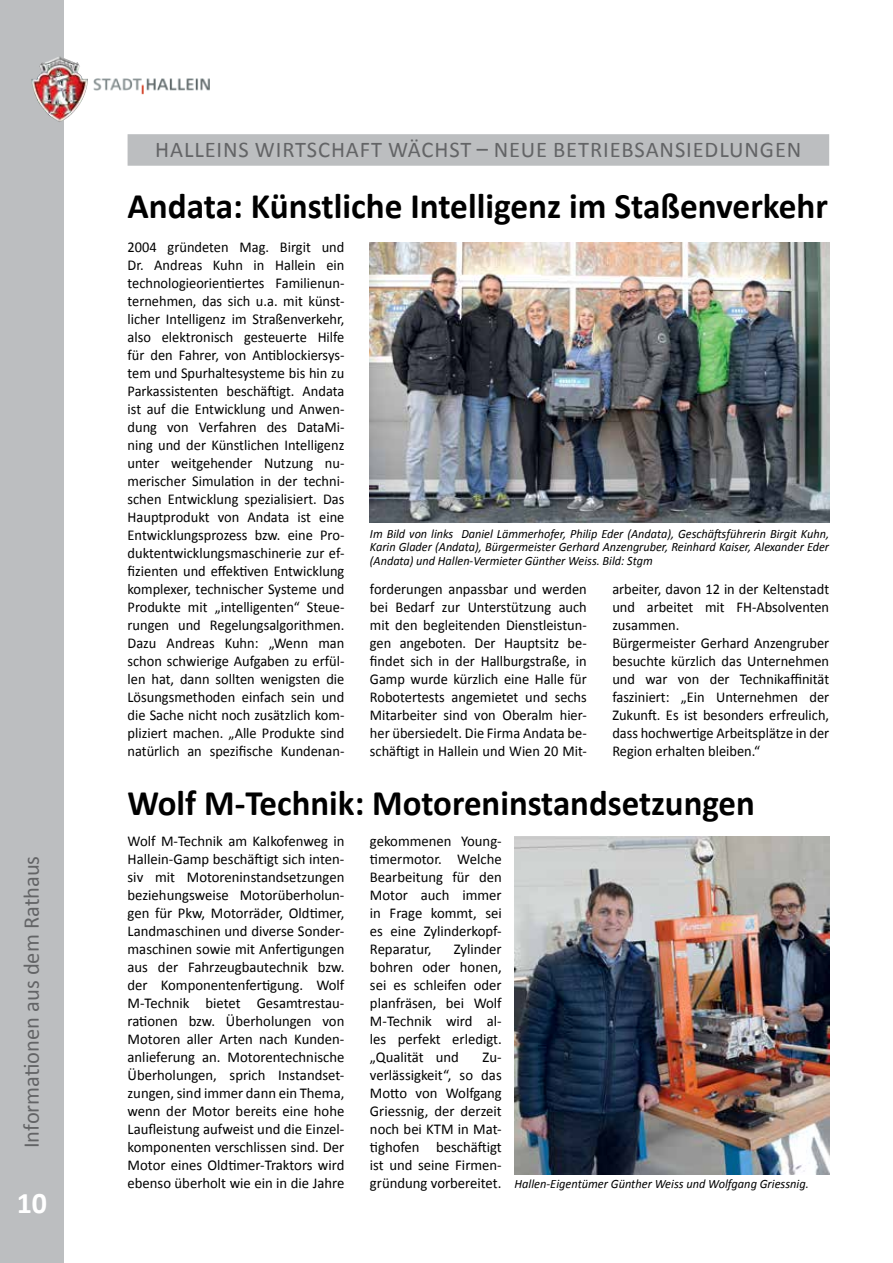
<style>
.page{position:relative;width:893px;height:1263px;background:#fff}
.page>*{position:absolute;margin:0;border:0;box-sizing:border-box;transform-origin:0 0}
.t1{font:700 36px "Calibri";color:#000}
.t2{font:700 30px "Calibri";color:#fff}
.t3{font:22.5px "Calibri";letter-spacing:.04em;color:#636466}
.t4{font:22.5px "Calibri";color:#636466}
.t5{font:15px/18px "Calibri";color:#000;text-align:justify;scale:.96 1}
.t6{font:15px/18px "Calibri";color:#000;text-align:justify}
.t7{font:italic 12.75px/13.5px "Calibri";color:#000;text-align:justify;scale:.96 1}
.t8{font:italic 12.75px "Calibri";color:#000}
</style>
<div class="page">
<div style="left:0;top:0;width:64px;height:1263px;background:#bcbec0"></div>
<img style="left:93px;top:78px;width:117px;height:17px">
<img style="left:31px;top:57px;width:57px;height:65px">
<img style="left:370px;top:242px;width:459px;height:280px">
<div style="left:128px;top:134px;width:701px;height:32px;background:#bcbec0"></div>
<img style="left:514px;top:837px;width:315px;height:337px">
<h3 class="t4" style="left:17px;top:1148px;width:294px;rotate:-90deg">Informationen aus dem Rathaus</h3>
<h2 class="t2" style="left:17px;top:1184px;width:32px">10</h2>
<h3 class="t3" style="left:155px;top:136px;width:648px">HALLEINS WIRTSCHAFT WÄCHST – NEUE BETRIEBSANSIEDLUNGEN</h3>
<h1 class="t1" style="left:128px;top:183px;width:702px">Andata: Künstliche Intelligenz im Staßenverkehr</h1>
<p class="t5" style="left:128px;top:238px;width:227px">2004 gründeten Mag. Birgit und Dr. Andreas Kuhn in Hallein ein technologieorientiertes Familienun&shy;ternehmen, das sich u.a. mit künst&shy;licher Intelligenz im Straßenverkehr, also elektronisch gesteuerte Hilfe für den Fahrer, von Antiblockiersys&shy;tem und Spurhaltesysteme bis hin zu Parkassistenten beschäftigt. Andata ist auf die Entwicklung und Anwen&shy;dung von Verfahren des DataMi&shy;ning und der Künstlichen Intelligenz unter weitgehender Nutzung nu&shy;merischer Simulation in der techni&shy;schen Entwicklung spezialisiert. Das Hauptprodukt von Andata ist eine Entwicklungsprozess bzw. eine Pro&shy;duktentwicklungsmaschinerie zur ef&shy;fizienten und effektiven Entwicklung komplexer, technischer Systeme und Produkte mit „intelligenten“ Steue&shy;rungen und Regelungsalgorithmen.<br>Dazu Andreas Kuhn: „Wenn man schon schwierige Aufgaben zu erfül&shy;len hat, dann sollten wenigsten die Lösungsmethoden einfach sein und die Sache nicht noch zusätzlich kom&shy;pliziert machen. „Alle Produkte sind natürlich an spezifische Kundenan-</p>
<p class="t7" style="left:370px;top:526px;width:480px">Im Bild von links Daniel Lämmerhofer, Philip Eder (Andata), Geschäftsführerin Birgit Kuhn, Karin Glader (Andata), Bürgermeister Gerhard Anzengruber, Reinhard Kaiser, Alexander Eder (Andata) und Hallen-Vermieter Günther Weiss. Bild: Stgm</p>
<p class="t5" style="left:370px;top:580px;width:227px">forderungen anpassbar und werden bei Bedarf zur Unterstützung auch mit den begleitenden Dienstleistun&shy;gen angeboten. Der Hauptsitz be&shy;findet sich in der Hallburgstraße, in Gamp wurde kürzlich eine Halle für Robotertests angemietet und sechs Mitarbeiter sind von Oberalm hier&shy;her übersiedelt. Die Firma Andata be&shy;schäftigt in Hallein und Wien 20 Mit-</p>
<p class="t5" style="left:612px;top:580px;width:227px;text-align:left">arbeiter, davon 12 in der Keltenstadt und arbeitet mit FH-Absolventen zusammen.<br>Bürgermeister Gerhard Anzengruber besuchte kürzlich das Unternehmen und war von der Technikaffinität fasziniert: „Ein Unternehmen der<br>Zukunft. Es ist besonders erfreulich, dass hochwertige Arbeitsplätze in der<br>Region erhalten bleiben.“</p>
<h1 class="t1" style="left:128px;top:780px;width:629px">Wolf M-Technik: Motoreninstandsetzungen</h1>
<p class="t6" style="left:128px;top:832px;width:218px">Wolf M-Technik am Kalkofenweg in Hallein-Gamp beschäftigt sich inten&shy;siv mit Motoreninstandsetzungen beziehungsweise Motorüberholun&shy;gen für Pkw, Motorräder, Oldtimer, Landmaschinen und diverse Sonder&shy;maschinen sowie mit Anfertigungen aus der Fahrzeugbautechnik bzw. der Komponentenfertigung. Wolf M-Technik bietet Gesamtrestau&shy;rationen bzw. Überholungen von Motoren aller Arten nach Kunden&shy;anlieferung an. Motorentechnische Überholungen, sprich Instandset&shy;zungen, sind immer dann ein Thema, wenn der Motor bereits eine hohe Laufleistung aufweist und die Einzel&shy;komponenten verschlissen sind. Der Motor eines Oldtimer-Traktors wird ebenso überholt wie ein in die Jahre</p>
<p class="t6" style="left:370px;top:832px;width:133px">gekommenen Young&shy;timermotor. Welche Bearbeitung für den Motor auch immer in Frage kommt, sei es eine Zylinderkopf-Reparatur,</p>
<p class="t6" style="left:370px;top:940px;width:133px;text-indent:84px">Zylinder bohren oder honen, sei es schleifen oder planfräsen, bei Wolf M-Technik wird al&shy;les perfekt erledigt. „Qualität und</p>
<p class="t6" style="left:370px;top:1048px;width:133px;text-indent:113px">Zu&shy;verlässigkeit“, so das Motto von Wolfgang Griessnig, der derzeit noch bei KTM in Mat&shy;tighofen beschäftigt ist und seine Firmen&shy;gründung vorbereitet.</p>
<p class="t8" style="left:514px;top:1175px;width:296px">Hallen-Eigentümer Günther Weiss und Wolfgang Griessnig.</p>
</div>
